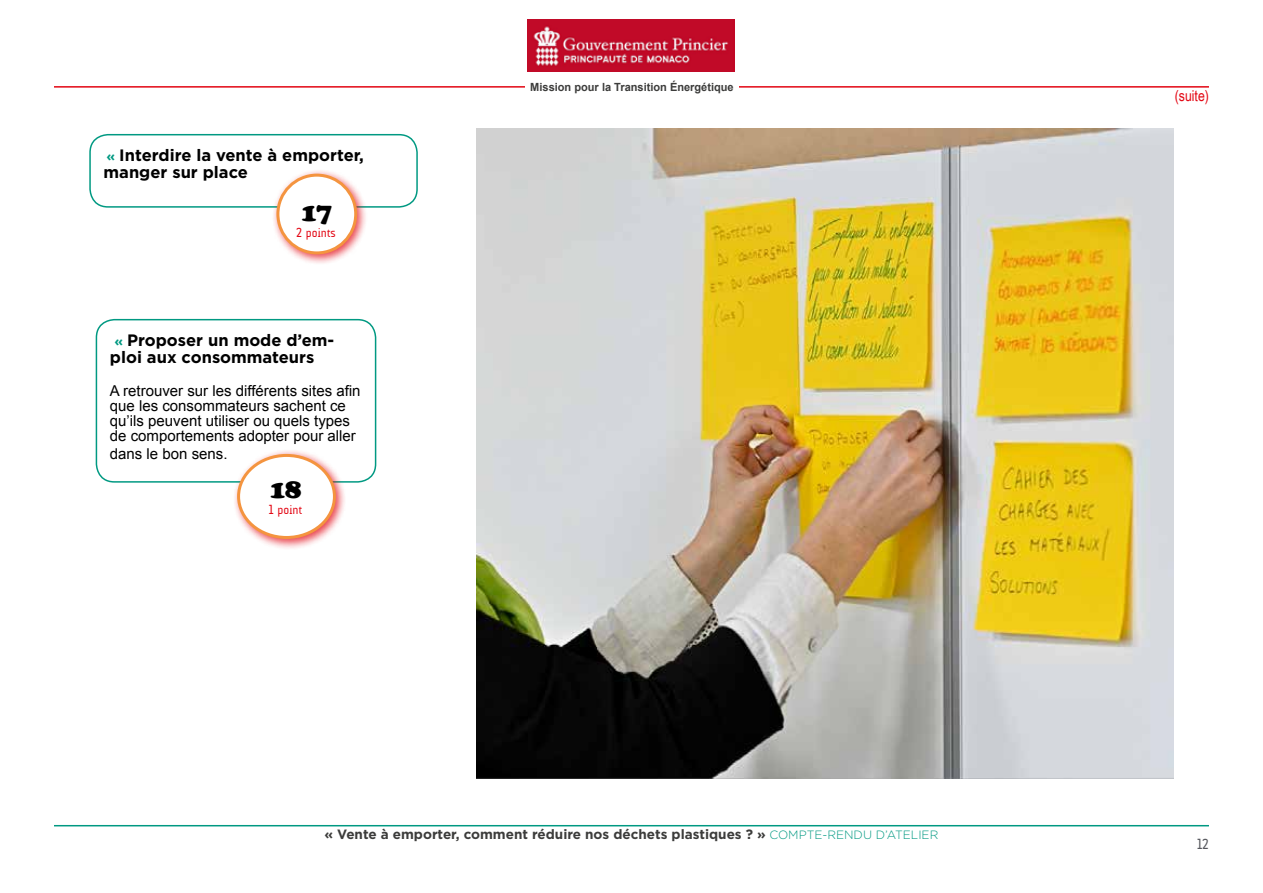
<style>
.page{position:relative;width:1263px;height:893px;background:#fff}
.page>*{position:absolute;margin:0;border:0;box-sizing:border-box;transform-origin:0 0}
.t1{font:900 27px "Cooper";color:#000}
.t2{font:700 16.5px/16.5px "Gotham";color:#000}
.t3{font:15px/15px "Arial";color:#000}
.t4{font:15px "Arial Narrow";color:#e30613}
.t5{font:15px "A Udimat";color:#56575d}
.t6{font:700 13.5px "Gotham";color:#3c3c3b}
.t7{font:12px "A Udimat";color:#e30613}
.t8{font:700 11.25px "Arial";color:#3c3c3b}
.s1{font-size:13.5px;color:#009982}
.s2{font-size:13.5px}
.s3{font-weight:300;font-size:12px;color:#009982}
</style>
<div class="page">
<hr style="left:54px;top:86px;width:1155px;height:2px;background:#e30613">
<hr style="left:54px;top:825px;width:1155px;height:1px;background:#009982">
<img style="left:528px;top:19px;width:206px;height:53px">
<div style="left:525px;top:83px;width:214px;height:19px;background:#fff"></div>
<div style="left:89px;top:134px;width:329px;height:74px;border:2px solid #009982;border-radius:18px"></div>
<div style="left:272px;top:169px;width:96px;height:97px;background:#e30613;opacity:.75"></div>
<div style="left:278px;top:175px;width:78px;height:78px;background:#fff;border-radius:50%"></div>
<div style="left:276px;top:174px;width:81px;height:80px;border:3px solid #f4943f;border-radius:50%"></div>
<div style="left:96px;top:319px;width:280px;height:164px;border:2px solid #009982;border-radius:18px"></div>
<div style="left:232px;top:449px;width:115px;height:101px;background:#e30613;opacity:.75"></div>
<div style="left:239px;top:455px;width:95px;height:82px;background:#fff;border-radius:50%"></div>
<div style="left:237px;top:454px;width:99px;height:85px;border:3px solid #f4943f;border-radius:50%"></div>
<img style="left:477px;top:129px;width:697px;height:649px">
<p class="t2" style="left:104px;top:147px;width:262px"><span class="s1">«</span> Interdire la vente à emporter, manger sur place</p>
<h1 class="t1" style="left:301px;top:196px;width:33px">17</h1>
<p class="t7" style="left:296px;top:226px;width:41px"><span class="s2">2</span> points</p>
<p class="t2" style="left:110px;top:332px;width:226px"><span class="s1">«</span> Proposer un mode d’em&shy;ploi aux consommateurs</p>
<p class="t3" style="left:110px;top:383px;width:252px">A retrouver sur les différents sites afin que les consommateurs sachent ce qu’ils peuvent utiliser ou quels types de comportements adopter pour aller</p>
<p class="t3" style="left:110px;top:446px;width:119px">dans le bon sens.</p>
<h1 class="t1" style="left:270px;top:473px;width:33px">18</h1>
<p class="t7" style="left:269px;top:503px;width:35px"><span class="s2">1</span> point</p>
<p class="t8" style="left:530px;top:80px;width:205px">Mission pour la Transition Énergétique</p>
<p class="t6" style="left:324px;top:825px;width:615px">« Vente à emporter, comment réduire nos déchets plastiques ? » <span class="s3">COMPTE-RENDU D’ATELIER</span></p>
<p class="t4" style="left:1175px;top:85px;width:36px">(suite)</p>
<p class="t5" style="left:1197px;top:835px;width:13px">12</p>
</div>
